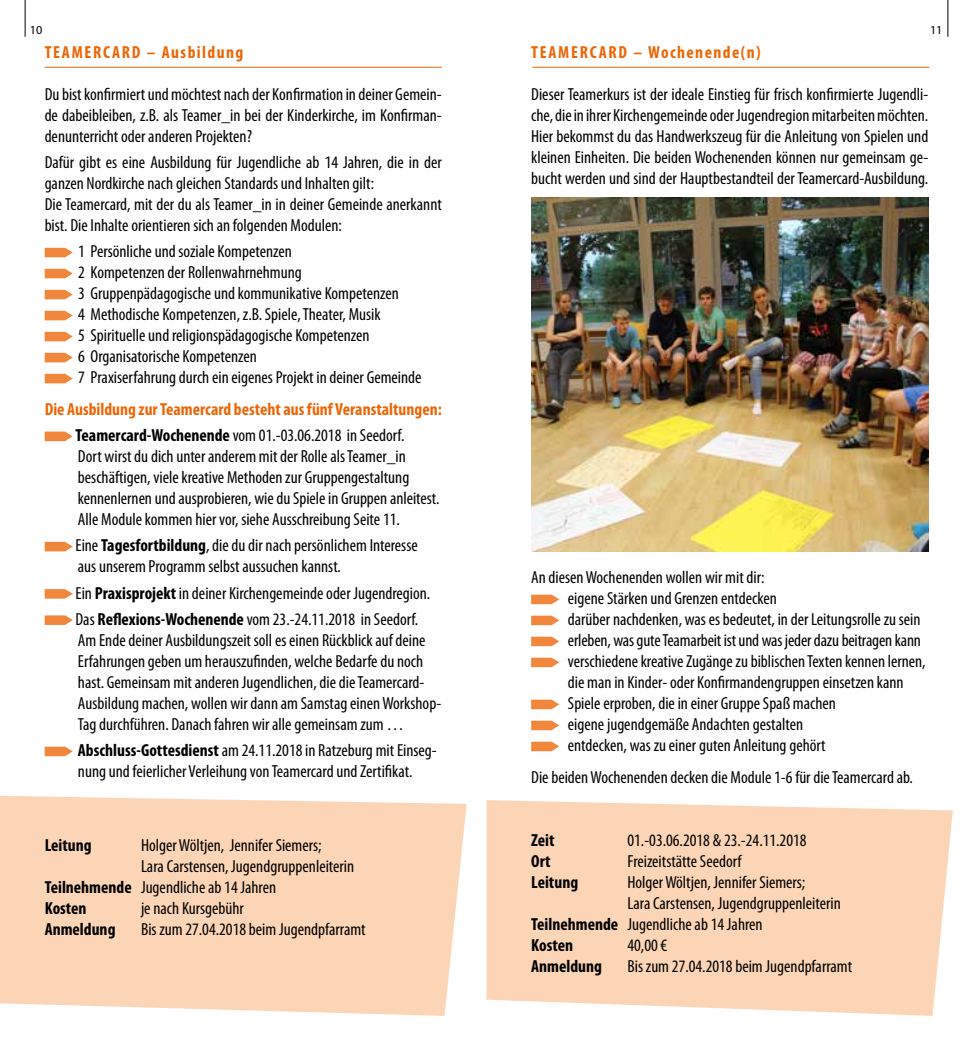
<style>
.page{position:relative;width:973px;height:1042px;background:#fff}
.page>*{position:absolute;margin:0;border:0;box-sizing:border-box;transform-origin:0 0}
.t1{font:condensed 17.5px/21px "Myriad Pro";color:#000}
.t2{font:700 condensed 17.5px/26.2px "Myriad Pro";color:#ec6608;text-align:center}
.t3{font:700 condensed 17.5px "Myriad Pro";color:#000}
.t4{font:700 condensed 17.5px "Myriad Pro";letter-spacing:.09em;color:#ec6608}
.t5{font:12.25px "Myriad";color:#000}
.s1{color:#000}
.s2{font-weight:400;color:#000}
.s3{font-weight:700}
</style>
<div class="page">
<hr style="left:25px;top:0;width:1px;height:37px;background:#000">
<hr style="left:947px;top:0;width:1px;height:37px;background:#000">
<svg style="left:0;top:796px;width:466px;height:220px;background:#fcd7bb"></svg>
<svg style="left:486px;top:800px;width:466px;height:216px;background:#fcd8bc"></svg>
<svg style="left:45px;top:248px;width:28px;height:9px"></svg>
<svg style="left:45px;top:269px;width:28px;height:9px"></svg>
<svg style="left:45px;top:290px;width:28px;height:9px"></svg>
<svg style="left:45px;top:311px;width:28px;height:9px"></svg>
<svg style="left:45px;top:332px;width:28px;height:9px"></svg>
<svg style="left:45px;top:353px;width:28px;height:9px"></svg>
<svg style="left:45px;top:374px;width:28px;height:9px"></svg>
<svg style="left:45px;top:431px;width:28px;height:10px"></svg>
<svg style="left:45px;top:542px;width:28px;height:9px"></svg>
<svg style="left:45px;top:589px;width:28px;height:10px"></svg>
<svg style="left:45px;top:615px;width:28px;height:10px"></svg>
<svg style="left:45px;top:746px;width:28px;height:10px"></svg>
<svg style="left:531px;top:595px;width:28px;height:9px"></svg>
<svg style="left:531px;top:616px;width:28px;height:9px"></svg>
<svg style="left:531px;top:637px;width:28px;height:9px"></svg>
<svg style="left:531px;top:658px;width:28px;height:9px"></svg>
<svg style="left:531px;top:700px;width:28px;height:9px"></svg>
<svg style="left:531px;top:721px;width:28px;height:9px"></svg>
<svg style="left:531px;top:742px;width:28px;height:9px"></svg>
<img style="left:531px;top:197px;width:397px;height:354px">
<hr style="left:45px;top:67px;width:396px;height:1px;background:#ec6608">
<hr style="left:532px;top:67px;width:397px;height:1px;background:#ec6608">
<p class="t5" style="left:30px;top:24px;width:14px">10</p>
<p class="t5" style="left:929px;top:24px;width:14px">11</p>
<p class="t4" style="left:45px;top:41px;width:200px">TEAMERCARD – Ausbildung</p>
<p class="t1" style="left:45px;top:83px;width:398px;text-align:justify">Du bist konfirmiert und möchtest nach der Konfirmation in deiner Gemein&shy;de dabeibleiben, z.B. als Teamer_in bei der Kinderkirche, im Konfirman&shy;denunterricht oder anderen Projekten?</p>
<p class="t1" style="left:45px;top:152px;width:398px">Dafür gibt es eine Ausbildung für Jugendliche ab 14 Jahren, die in der ganzen Nordkirche nach gleichen Standards und Inhalten gilt:<br>Die Teamercard, mit der du als Teamer_in in deiner Gemeinde anerkannt bist. Die Inhalte orientieren sich an folgenden Modulen:</p>
<p class="t1" style="left:78px;top:241px;width:345px">1 Persönliche und soziale Kompetenzen<br>2 Kompetenzen der Rollenwahrnehmung<br>3 Gruppenpädagogische und kommunikative Kompetenzen<br>4 Methodische Kompetenzen, z.B. Spiele, Theater, Musik<br>5 Spirituelle und religionspädagogische Kompetenzen<br>6 Organisatorische Kompetenzen<br>7 Praxiserfahrung durch ein eigenes Projekt in deiner Gemeinde</p>
<p class="t2" style="left:45px;top:395px;width:398px">Die Ausbildung zur Teamercard besteht aus fünf Veranstaltungen:<br><span class="s1">Teamercard-Wochenende</span> <span class="s2">vom 01.-03.06.2018 in Seedorf.</span></p>
<p class="t1" style="left:78px;top:446px;width:363px">Dort wirst du dich unter anderem mit der Rolle als Teamer_in beschäftigen, viele kreative Methoden zur Gruppengestaltung kennenlernen und ausprobieren, wie du Spiele in Gruppen anleitest.<br>Alle Module kommen hier vor, siehe Ausschreibung Seite 11.</p>
<p class="t1" style="left:75px;top:535px;width:343px">Eine <span class="s3">Tagesfortbildung</span>, die du dir nach persönlichem Interesse aus unserem Programm selbst aussuchen kannst.</p>
<p class="t1" style="left:75px;top:579px;width:356px;line-height:26.2px">Ein <span class="s3">Praxisprojekt</span> in deiner Kirchengemeinde oder Jugendregion.<br>Das <span class="s3">Reflexions-Wochenende</span> vom 23.-24.11.2018 in Seedorf.</p>
<p class="t1" style="left:78px;top:629px;width:365px">Am Ende deiner Ausbildungszeit soll es einen Rückblick auf deine Erfahrungen geben um herauszufinden, welche Bedarfe du noch hast. Gemeinsam mit anderen Jugendlichen, die die Teamercard-Ausbildung machen, wollen wir dann am Samstag einen Workshop-Tag durchführen. Danach fahren wir alle gemeinsam zum …</p>
<p class="t1" style="left:78px;top:740px;width:360px"><span class="s3">Abschluss-Gottesdienst</span> am 24.11.2018 in Ratzeburg mit Einseg&shy;nung und feierlicher Verleihung von Teamercard und Zertifikat.</p>
<p class="t4" style="left:531px;top:41px;width:231px">TEAMERCARD – Wochenende(n)</p>
<p class="t1" style="left:531px;top:83px;width:398px;text-align:justify">Dieser Teamerkurs ist der ideale Einstieg für frisch konfirmierte Jugendli&shy;che, die in ihrer Kirchengemeinde oder Jugendregion mitarbeiten möchten.<br>Hier bekommst du das Handwerkszeug für die Anleitung von Spielen und kleinen Einheiten. Die beiden Wochenenden können nur gemeinsam ge&shy;bucht werden und sind der Hauptbestandteil der Teamercard-Ausbildung.</p>
<p class="t1" style="left:568px;top:567px;width:359px;text-indent:-37px">An diesen Wochenenden wollen wir mit dir:<br>eigene Stärken und Grenzen entdecken<br>darüber nachdenken, was es bedeutet, in der Leitungsrolle zu sein erleben, was gute Teamarbeit ist und was jeder dazu beitragen kann verschiedene kreative Zugänge zu biblischen Texten kennen lernen, die man in Kinder- oder Konfirmandengruppen einsetzen kann Spiele erproben, die in einer Gruppe Spaß machen<br>eigene jugendgemäße Andachten gestalten<br>entdecken, was zu einer guten Anleitung gehört</p>
<p class="t1" style="left:531px;top:766px;width:383px">Die beiden Wochenenden decken die Module 1-6 für die Teamercard ab.</p>
<p class="t3" style="left:45px;top:834px;width:48px">Leitung</p>
<p class="t1" style="left:141px;top:834px;width:182px">Holger Wöltjen, Jennifer Siemers;</p>
<p class="t1" style="left:141px;top:855px;width:215px">Lara Carstensen, Jugendgruppenleiterin</p>
<p class="t1" style="left:45px;top:876px;width:233px"><span class="s3">Teilnehmende</span> Jugendliche ab 14 Jahren</p>
<p class="t3" style="left:45px;top:897px;width:43px">Kosten</p>
<p class="t1" style="left:141px;top:897px;width:104px">je nach Kursgebühr</p>
<p class="t3" style="left:45px;top:918px;width:72px">Anmeldung</p>
<p class="t1" style="left:141px;top:918px;width:226px">Bis zum 27.04.2018 beim Jugendpfarramt</p>
<p class="t3" style="left:531px;top:829px;width:25px">Zeit</p>
<p class="t1" style="left:627px;top:829px;width:180px">01.-03.06.2018 &amp; 23.-24.11.2018</p>
<p class="t3" style="left:531px;top:850px;width:21px">Ort</p>
<p class="t1" style="left:627px;top:850px;width:116px">Freizeitstätte Seedorf</p>
<p class="t3" style="left:531px;top:871px;width:48px">Leitung</p>
<p class="t1" style="left:627px;top:871px;width:179px">Holger Wöltjen, Jennifer Siemers;</p>
<p class="t1" style="left:627px;top:892px;width:215px">Lara Carstensen, Jugendgruppenleiterin</p>
<p class="t1" style="left:531px;top:913px;width:233px"><span class="s3">Teilnehmende</span> Jugendliche ab 14 Jahren</p>
<p class="t3" style="left:531px;top:934px;width:43px">Kosten</p>
<p class="t1" style="left:627px;top:934px;width:41px">40,00 €</p>
<p class="t3" style="left:531px;top:955px;width:72px">Anmeldung</p>
<p class="t1" style="left:627px;top:955px;width:226px">Bis zum 27.04.2018 beim Jugendpfarramt</p>
</div>
